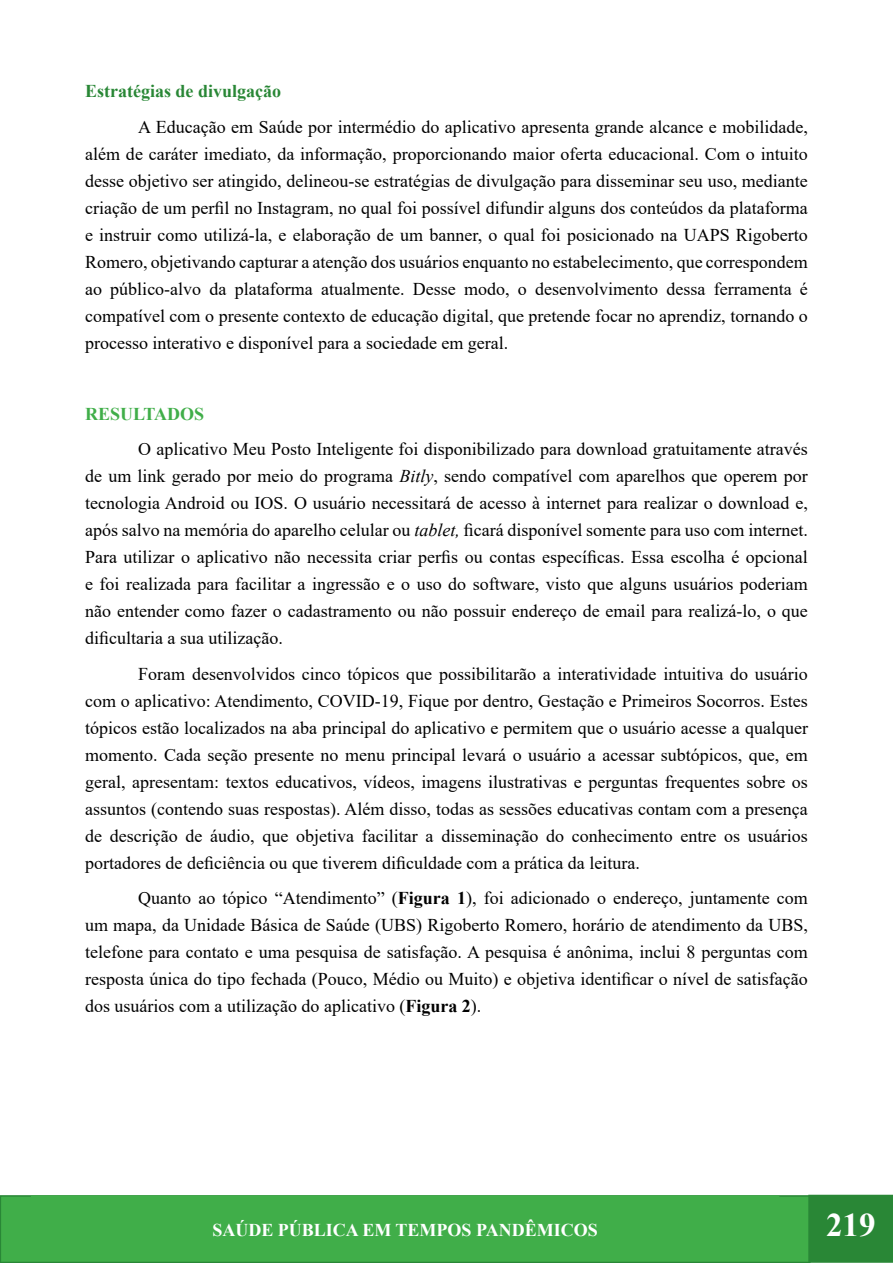
<style>
.page{position:relative;width:893px;height:1263px;background:#fff}
.page>*{position:absolute;margin:0;border:0;box-sizing:border-box;transform-origin:0 0}
.t1{font:700 33px "Times New Roman";color:#fff}
.t2{font:18px/27px "Times New Roman";color:#000;text-align:justify}
.t3{font:700 18px "Times New Roman";color:#fff}
.t4{font:700 18px "Times New Roman";color:#298736}
.t5{font:700 18px "Times New Roman";color:#40ae49}
.s1{font-style:italic}
.s2{font-weight:700}
</style>
<div class="page">
<div style="left:0;top:1195px;width:810px;height:68px;background:#40ae49;border:2px solid #298736"></div>
<div style="left:809px;top:1195px;width:84px;height:67px;background:#298736"></div>
<div style="left:808px;top:1195px;width:85px;height:68px;border:2px solid #298736"></div>
<p class="t4" style="left:85px;top:78px;width:198px">Estratégias de divulgação</p>
<p class="t2" style="left:85px;top:113px;width:724px;text-indent:53px">A Educação em Saúde por intermédio do aplicativo apresenta grande alcance e mobilidade, além de caráter imediato, da informação, proporcionando maior oferta educacional. Com o intuito desse objetivo ser atingido, delineou-se estratégias de divulgação para disseminar seu uso, mediante criação de um perfil no Instagram, no qual foi possível difundir alguns dos conteúdos da plataforma e instruir como utilizá-la, e elaboração de um banner, o qual foi posicionado na UAPS Rigoberto Romero, objetivando capturar a atenção dos usuários enquanto no estabelecimento, que correspondem ao público-alvo da plataforma atualmente. Desse modo, o desenvolvimento dessa ferramenta é compatível com o presente contexto de educação digital, que pretende focar no aprendiz, tornando o processo interativo e disponível para a sociedade em geral.</p>
<p class="t5" style="left:85px;top:401px;width:121px">RESULTADOS</p>
<p class="t2" style="left:85px;top:435px;width:724px;text-indent:53px">O aplicativo Meu Posto Inteligente foi disponibilizado para download gratuitamente através de um link gerado por meio do programa <span class="s1">Bitly</span>, sendo compatível com aparelhos que operem por tecnologia Android ou IOS. O usuário necessitará de acesso à internet para realizar o download e, após salvo na memória do aparelho celular ou <span class="s1">tablet,</span> ficará disponível somente para uso com internet.<br>Para utilizar o aplicativo não necessita criar perfis ou contas específicas. Essa escolha é opcional e foi realizada para facilitar a ingressão e o uso do software, visto que alguns usuários poderiam não entender como fazer o cadastramento ou não possuir endereço de email para realizá-lo, o que dificultaria a sua utilização.</p>
<p class="t2" style="left:85px;top:660px;width:724px;text-indent:53px">Foram desenvolvidos cinco tópicos que possibilitarão a interatividade intuitiva do usuário com o aplicativo: Atendimento, COVID-19, Fique por dentro, Gestação e Primeiros Socorros. Estes tópicos estão localizados na aba principal do aplicativo e permitem que o usuário acesse a qualquer momento. Cada seção presente no menu principal levará o usuário a acessar subtópicos, que, em geral, apresentam: textos educativos, vídeos, imagens ilustrativas e perguntas frequentes sobre os assuntos (contendo suas respostas). Além disso, todas as sessões educativas contam com a presença de descrição de áudio, que objetiva facilitar a disseminação do conhecimento entre os usuários portadores de deficiência ou que tiverem dificuldade com a prática da leitura.</p>
<p class="t2" style="left:85px;top:884px;width:724px;text-indent:53px">Quanto ao tópico “Atendimento” (<span class="s2">Figura 1</span>), foi adicionado o endereço, juntamente com um mapa, da Unidade Básica de Saúde (UBS) Rigoberto Romero, horário de atendimento da UBS, telefone para contato e uma pesquisa de satisfação. A pesquisa é anônima, inclui 8 perguntas com resposta única do tipo fechada (Pouco, Médio ou Muito) e objetiva identificar o nível de satisfação dos usuários com a utilização do aplicativo (<span class="s2">Figura 2</span>).</p>
<p class="t3" style="left:212px;top:1217px;width:387px">SAÚDE PÚBLICA EM TEMPOS PANDÊMICOS</p>
<h1 class="t1" style="left:826px;top:1201px;width:51px">219</h1>
</div>
